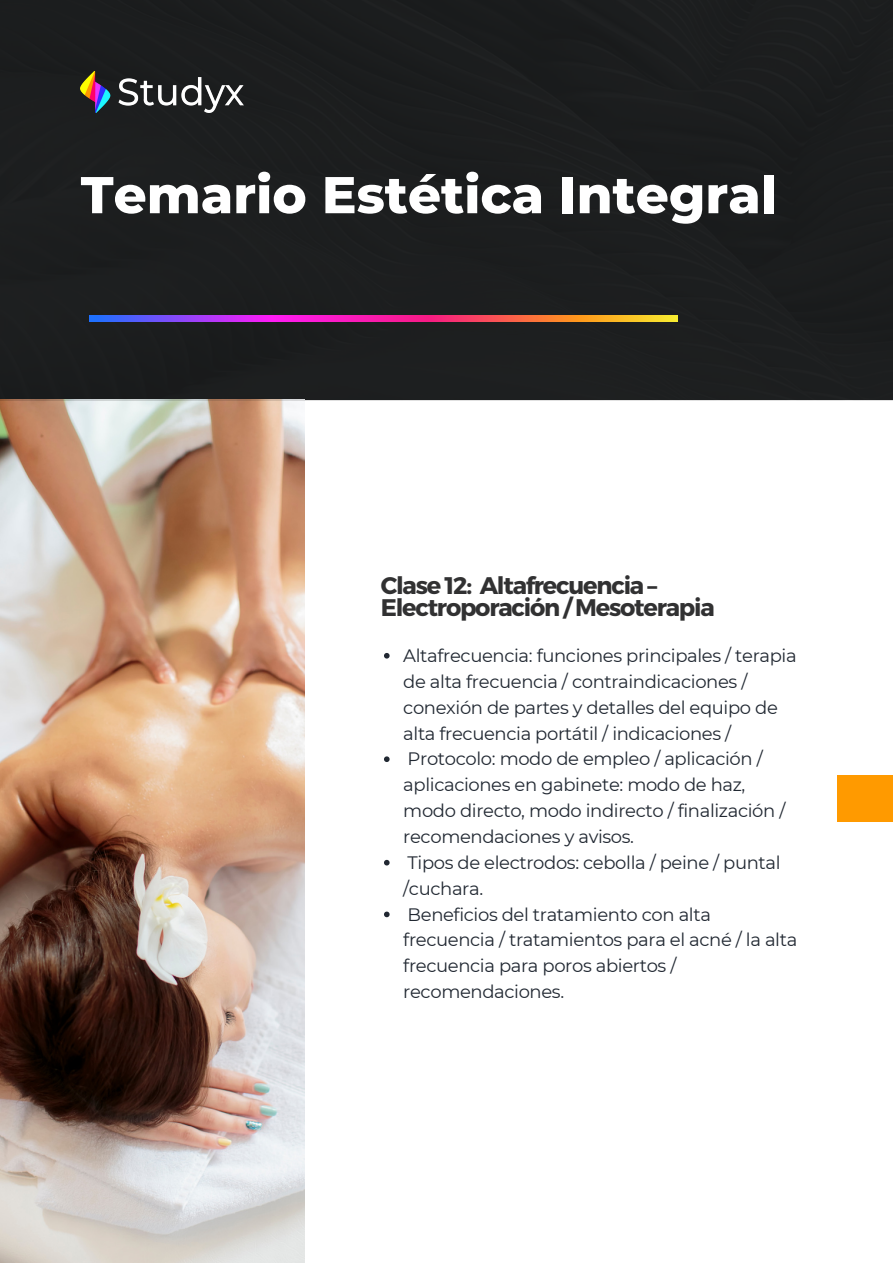
<style>
.page{position:relative;width:893px;height:1264px;background:#fff}
.page>*{position:absolute;margin:0;border:0;box-sizing:border-box;transform-origin:0 0}
.t1{font:800 51.6px "Montserrat";color:#fff}
.t2{font:700 24px/22.5px "Montserrat";letter-spacing:-.05em;color:#313132}
.t3{font:18px/25.8px "Montserrat";letter-spacing:-.02em;color:#212832}
</style>
<div class="page">
<img style="left:0;top:400px;width:305px;height:862px">
<div style="left:836px;top:776px;width:56px;height:46px;background:#ff9a00"></div>
<div style="left:0;top:0;width:892px;height:400px;background:#1c1e1e"></div>
<img style="left:81px;top:72px;width:163px;height:40px">
<img style="left:90px;top:316px;width:587px;height:5px">
<svg style="left:384px;top:653px;width:5px;height:5px"></svg>
<svg style="left:384px;top:756px;width:5px;height:6px"></svg>
<svg style="left:384px;top:859px;width:5px;height:6px"></svg>
<svg style="left:384px;top:911px;width:5px;height:6px"></svg>
<h1 class="t1" style="left:81px;top:163px;width:697px">Temario Estética Integral</h1>
<h2 class="t2" style="left:381px;top:573px;width:335px">Clase 12: Altafrecuencia –<br>Electroporación / Mesoterapia</h2>
<p class="t3" style="left:403px;top:642px;width:395px">Altafrecuencia: funciones principales / terapia de alta frecuencia / contraindicaciones / conexión de partes y detalles del equipo de alta frecuencia portátil / indicaciones / Protocolo: modo de empleo / aplicación / aplicaciones en gabinete: modo de haz, modo directo, modo indirecto / finalización / recomendaciones y avisos.<br>Tipos de electrodos: cebolla / peine / puntal /cuchara.<br>Beneficios del tratamiento con alta frecuencia / tratamientos para el acné / la alta frecuencia para poros abiertos / recomendaciones.</p>
</div>
